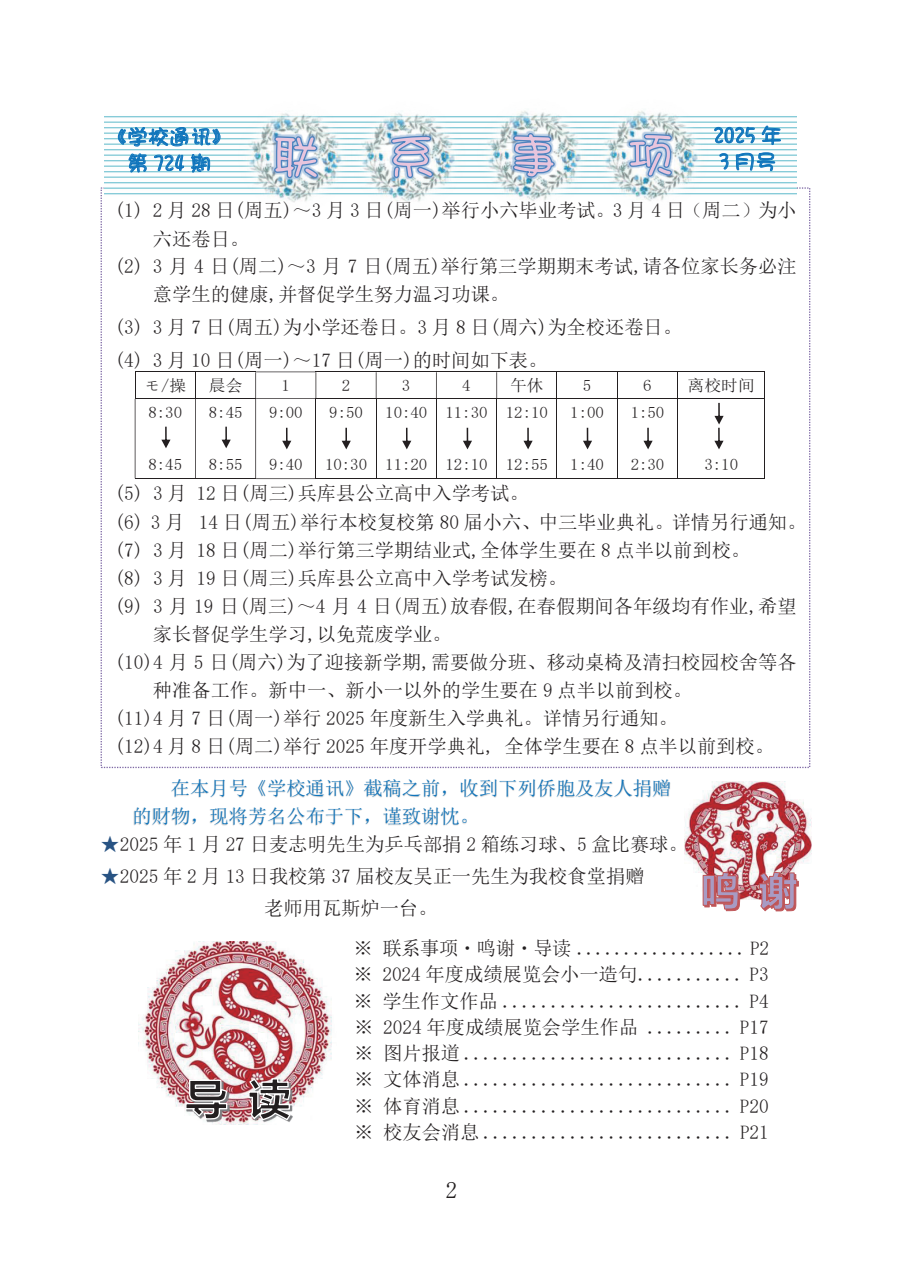
<style>
.page{position:relative;width:903px;height:1275px;background:#fff}
.page>*{position:absolute;margin:0;border:0;box-sizing:border-box;transform-origin:0 0}
.t1{font:22.4px "Rg PH Mincho Lt 83 pv RKSJ H";color:#231f20}
.t2{font:21px/26.2px "KF GB Shao Nv";color:#1075bc}
.t3{font:19.25px/26.2px "Sim Sun";color:#231f20}
.t4{font:19.25px/28px "Sim Sun";color:#1075bc}
.t5{font:15.92px "Sim Sun";color:#231f20;scale:1.06 1}
.s1{color:#fff}
.s2{color:#285383}
.s3{font-family:"MS Mincho"}
</style>
<div class="page">
<img style="left:710px;top:122px;width:101px;height:76px">
<img style="left:237px;top:113px;width:113px;height:82px">
<img style="left:350px;top:113px;width:116px;height:82px">
<img style="left:476px;top:111px;width:116px;height:84px">
<img style="left:594px;top:111px;width:116px;height:84px">
<img style="left:609px;top:116px;width:85px;height:85px">
<img style="left:625px;top:131px;width:50px;height:49px">
<svg style="left:628px;top:133px;width:44px;height:44px;background:#b6bfda"></svg>
<img style="left:496px;top:117px;width:77px;height:78px">
<img style="left:510px;top:130px;width:47px;height:50px">
<svg style="left:512px;top:132px;width:43px;height:69px;background:#b9c3d8"></svg>
<img style="left:372px;top:118px;width:81px;height:84px">
<img style="left:388px;top:133px;width:48px;height:48px">
<svg style="left:390px;top:135px;width:44px;height:44px;background:#b6bfda"></svg>
<img style="left:245px;top:118px;width:104px;height:78px">
<img style="left:271px;top:133px;width:50px;height:48px">
<svg style="left:273px;top:135px;width:46px;height:67px;background:#bbc6da"></svg>
<hr style="left:135px;top:372px;width:60px;height:1px;background:#231f20">
<hr style="left:196px;top:372px;width:59px;height:1px;background:#231f20">
<hr style="left:256px;top:372px;width:59px;height:1px;background:#231f20">
<hr style="left:316px;top:372px;width:60px;height:1px;background:#231f20">
<hr style="left:376px;top:372px;width:60px;height:1px;background:#231f20">
<hr style="left:437px;top:372px;width:59px;height:1px;background:#231f20">
<hr style="left:497px;top:372px;width:59px;height:1px;background:#231f20">
<hr style="left:557px;top:372px;width:60px;height:1px;background:#231f20">
<hr style="left:618px;top:372px;width:59px;height:1px;background:#231f20">
<hr style="left:678px;top:372px;width:86px;height:1px;background:#231f20">
<svg style="left:135px;top:373px;width:1px;height:25px"></svg>
<hr style="left:135px;top:398px;width:60px;height:1px;background:#231f20">
<svg style="left:195px;top:372px;width:1px;height:27px"></svg>
<hr style="left:196px;top:398px;width:59px;height:1px;background:#231f20">
<svg style="left:255px;top:372px;width:1px;height:27px"></svg>
<hr style="left:256px;top:398px;width:59px;height:1px;background:#231f20">
<svg style="left:315px;top:372px;width:1px;height:27px"></svg>
<hr style="left:316px;top:398px;width:60px;height:1px;background:#231f20">
<svg style="left:376px;top:372px;width:1px;height:26px"></svg>
<hr style="left:376px;top:398px;width:60px;height:1px;background:#231f20">
<svg style="left:436px;top:372px;width:1px;height:27px"></svg>
<hr style="left:437px;top:398px;width:59px;height:1px;background:#231f20">
<svg style="left:496px;top:372px;width:1px;height:27px"></svg>
<hr style="left:497px;top:398px;width:59px;height:1px;background:#231f20">
<svg style="left:556px;top:372px;width:1px;height:27px"></svg>
<hr style="left:557px;top:398px;width:60px;height:1px;background:#231f20">
<svg style="left:617px;top:372px;width:1px;height:27px"></svg>
<hr style="left:618px;top:398px;width:59px;height:1px;background:#231f20">
<svg style="left:677px;top:372px;width:1px;height:27px"></svg>
<hr style="left:678px;top:398px;width:86px;height:1px;background:#231f20">
<svg style="left:764px;top:372px;width:1px;height:27px"></svg>
<hr style="left:135px;top:399px;width:1px;height:79px;background:#231f20">
<hr style="left:135px;top:478px;width:60px;height:1px;background:#231f20">
<hr style="left:195px;top:399px;width:1px;height:79px;background:#231f20">
<hr style="left:196px;top:478px;width:59px;height:1px;background:#231f20">
<hr style="left:255px;top:399px;width:1px;height:79px;background:#231f20">
<hr style="left:256px;top:478px;width:59px;height:1px;background:#231f20">
<hr style="left:315px;top:399px;width:1px;height:79px;background:#231f20">
<hr style="left:316px;top:478px;width:60px;height:1px;background:#231f20">
<hr style="left:376px;top:399px;width:1px;height:79px;background:#231f20">
<hr style="left:376px;top:478px;width:60px;height:1px;background:#231f20">
<hr style="left:436px;top:399px;width:1px;height:79px;background:#231f20">
<hr style="left:437px;top:478px;width:59px;height:1px;background:#231f20">
<hr style="left:496px;top:399px;width:1px;height:79px;background:#231f20">
<hr style="left:497px;top:478px;width:59px;height:1px;background:#231f20">
<hr style="left:556px;top:399px;width:1px;height:79px;background:#231f20">
<hr style="left:557px;top:478px;width:60px;height:1px;background:#231f20">
<hr style="left:617px;top:399px;width:1px;height:79px;background:#231f20">
<hr style="left:618px;top:478px;width:59px;height:1px;background:#231f20">
<hr style="left:677px;top:399px;width:1px;height:79px;background:#231f20">
<hr style="left:678px;top:478px;width:86px;height:1px;background:#231f20">
<hr style="left:764px;top:399px;width:1px;height:79px;background:#231f20">
<svg style="left:161px;top:427px;width:9px;height:21px"></svg>
<svg style="left:282px;top:428px;width:9px;height:21px"></svg>
<svg style="left:342px;top:428px;width:9px;height:21px"></svg>
<svg style="left:402px;top:428px;width:9px;height:21px"></svg>
<svg style="left:463px;top:428px;width:9px;height:21px"></svg>
<svg style="left:523px;top:428px;width:10px;height:21px"></svg>
<svg style="left:583px;top:428px;width:9px;height:21px"></svg>
<svg style="left:643px;top:428px;width:10px;height:21px"></svg>
<svg style="left:714px;top:403px;width:9px;height:46px"></svg>
<svg style="left:222px;top:427px;width:9px;height:21px"></svg>
<img style="left:138px;top:942px;width:194px;height:147px">
<img style="left:163px;top:1072px;width:150px;height:53px">
<img style="left:186px;top:1080px;width:44px;height:42px">
<svg style="left:185px;top:1079px;width:43px;height:41px"></svg>
<img style="left:249px;top:1079px;width:44px;height:44px">
<svg style="left:248px;top:1077px;width:44px;height:44px"></svg>
<img style="left:171px;top:779px;width:500px;height:19px">
<img style="left:133px;top:807px;width:334px;height:19px">
<img style="left:684px;top:781px;width:127px;height:88px">
<img style="left:695px;top:869px;width:100px;height:43px">
<svg style="left:702px;top:871px;width:97px;height:40px"></svg>
<p class="t2" style="left:106px;top:124px;width:128px;text-align:center">《学校通讯》第 724 期</p>
<p class="t2" style="left:713px;top:122px;width:70px">2025 年<br>3 月号</p>
<p class="t3" style="left:114px;top:197px;width:683px">(1) 2 月 28 日(周五)～3 月 3 日(周一)举行小六毕业考试。3 月 4 日（周二）为小</p>
<p class="t3" style="left:153px;top:225px;width:98px">六还卷日。</p>
<p class="t3" style="left:114px;top:253px;width:684px">(2) 3 月 4 日(周二)～3 月 7 日(周五)举行第三学期期末考试,请各位家长务必注</p>
<p class="t3" style="left:153px;top:281px;width:358px">意学生的健康,并督促学生努力温习功课。</p>
<p class="t3" style="left:114px;top:310px;width:569px;line-height:33.2px">(3) 3 月 7 日(周五)为小学还卷日。3 月 8 日(周六)为全校还卷日。(4) 3 月 10 日(周一)～17 日(周一)的时间如下表。</p>
<p class="t5" style="left:144px;top:377px;width:41px">モ/操</p>
<p class="t5" style="left:209px;top:377px;width:33px">晨会</p>
<p class="t5" style="left:281px;top:377px;width:9px">1</p>
<p class="t5" style="left:342px;top:377px;width:9px">2</p>
<p class="t5" style="left:402px;top:377px;width:9px">3</p>
<p class="t5" style="left:462px;top:377px;width:9px">4</p>
<p class="t5" style="left:510px;top:377px;width:33px">午休</p>
<p class="t5" style="left:583px;top:377px;width:9px">5</p>
<p class="t5" style="left:643px;top:377px;width:9px">6</p>
<p class="t5" style="left:688px;top:377px;width:65px">离校时间</p>
<p class="t5" style="left:148px;top:404px;width:33px">8:30</p>
<p class="t5" style="left:385px;top:404px;width:41px">10:40</p>
<p class="t5" style="left:445px;top:404px;width:41px">11:30</p>
<p class="t5" style="left:506px;top:404px;width:41px">12:10</p>
<p class="t5" style="left:570px;top:404px;width:33px">1:00</p>
<p class="t5" style="left:631px;top:404px;width:33px">1:50</p>
<p class="t5" style="left:209px;top:404px;width:33px">8:45</p>
<p class="t5" style="left:269px;top:404px;width:33px">9:00</p>
<p class="t5" style="left:329px;top:404px;width:33px">9:50</p>
<p class="t5" style="left:148px;top:456px;width:33px">8:45</p>
<p class="t5" style="left:209px;top:456px;width:33px">8:55</p>
<p class="t5" style="left:269px;top:456px;width:33px">9:40</p>
<p class="t5" style="left:325px;top:456px;width:41px">10:30</p>
<p class="t5" style="left:385px;top:456px;width:41px">11:20</p>
<p class="t5" style="left:445px;top:456px;width:41px">12:10</p>
<p class="t5" style="left:506px;top:456px;width:41px">12:55</p>
<p class="t5" style="left:570px;top:456px;width:33px">1:40</p>
<p class="t5" style="left:631px;top:456px;width:33px">2:30</p>
<p class="t5" style="left:704px;top:456px;width:33px">3:10</p>
<p class="t3" style="left:114px;top:480px;width:416px">(5) 3 月 12 日(周三)兵库县公立高中入学考试。</p>
<p class="t3" style="left:114px;top:509px;width:694px">(6) 3 月 <span class="s1">1</span>14 日(周五)举行本校复校第 80 届小六、中三毕业典礼。详情另行通知。</p>
<p class="t3" style="left:114px;top:537px;width:637px">(7) 3 月 18 日(周二)举行第三学期结业式,全体学生要在 8 点半以前到校。</p>
<p class="t3" style="left:114px;top:565px;width:454px">(8) 3 月 19 日(周三)兵库县公立高中入学考试发榜。</p>
<p class="t3" style="left:114px;top:593px;width:684px">(9)<span class="s1">1</span>3 月 19 日(周三)～4 月 4 日(周五)放春假,在春假期间各年级均有作业,希望</p>
<p class="t3" style="left:153px;top:621px;width:300px">家长督促学生学习,以免荒废学业。</p>
<p class="t3" style="left:114px;top:649px;width:684px">(10)4 月 5 日(周六)为了迎接新学期,需要做分班、移动桌椅及清扫校园校舍等各</p>
<p class="t3" style="left:153px;top:677px;width:541px">种准备工作。新中一、新小一以外的学生要在 9 点半以前到校。</p>
<p class="t3" style="left:114px;top:705px;width:565px">(11)4 月 7 日(周一)举行 2025 年度新生入学典礼。详情另行通知。</p>
<p class="t3" style="left:114px;top:733px;width:661px">(12)4 月 8 日(周二)举行 2025 年度开学典礼, 全体学生要在 8 点半以前到校。</p>
<p class="t4" style="left:132px;top:774px;width:541px;text-indent:38px">在本月号《学校通讯》截稿之前，收到下列侨胞及友人捐赠的财物，现将芳名公布于下，谨致谢忱。</p>
<p class="t3" style="left:100px;top:831px;width:589px"><span class="s2">★</span>2025 年 1 月 27 日麦志明先生为乒乓部捐 2 箱练习球、5 盒比赛球。</p>
<p class="t3" style="left:264px;top:860px;width:382px;line-height:31.7px;text-indent:-164px"><span class="s2">★</span>2025 年 2 月 13 日我校第 37 届校友吴正一先生为我校食堂捐赠老师用瓦斯炉一台。</p>
<p class="t3" style="left:353px;top:935px;width:417px;text-align:justify">※ 联系事项<span class="s3">・</span>鸣谢<span class="s3">・</span>导读 .................. P2 ※ 2024 年度成绩展览会小一造句........... P3 ※ 学生作文作品 ......................... P4 ※ 2024 年度成绩展览会学生作品 ......... P17 ※ 图片报道 ............................ P18 ※ 文体消息 ............................ P19 ※ 体育消息 ............................ P20 ※ 校友会消息 .......................... P21</p>
<p class="t1" style="left:446px;top:1178px;width:13px">2</p>
</div>
